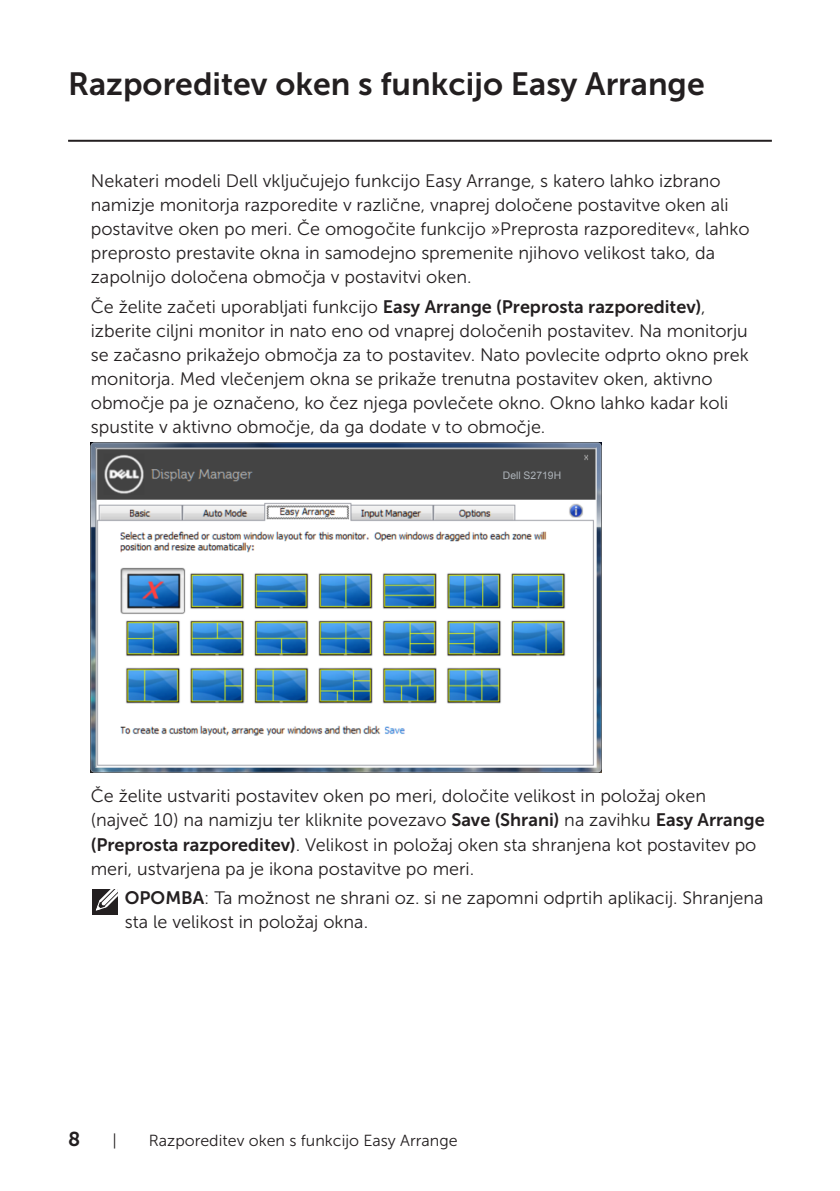
<style>
.page{position:relative;width:840px;height:1191px;background:#fff}
.page>*{position:absolute;margin:0;border:0;box-sizing:border-box;transform-origin:0 0}
.Head_1{font:32px "Museo Sans For Dell 700";color:#231f20}
.t1{font:20px "Museo Sans For Dell 700";color:#231f20}
.Paragraph{font:18px/24px "Museo Sans For Dell 300";color:#231f20}
.Note{font:18px/24px "Museo Sans For Dell 300";color:#231f20}
.t2{font:16px "Museo Sans For Dell 300";color:#231f20}
.t3{font:10.4px "Arial";color:#aeb4ba}
.s1{font-family:"Museo Sans For Dell 700"}
</style>
<div class="page">
<hr style="left:68px;top:140px;width:703px;height:2px;background:#231f20">
<img style="left:91px;top:442px;width:510px;height:331px">
<div style="left:500px;top:468px;width:89px;height:14px;background:#444"></div>
<div style="left:92px;top:889px;width:26px;height:25px;background:#231f20"></div>
<svg style="left:95px;top:889px;width:23px;height:22px"></svg>
<p class="Head_1" style="left:68px;top:66px;width:637px">Razporeditev oken s funkcijo Easy Arrange</p>
<p class="Paragraph" style="left:91px;top:169px;width:660px">Nekateri modeli Dell vključujejo funkcijo Easy Arrange, s katero lahko izbrano namizje monitorja razporedite v različne, vnaprej določene postavitve oken ali postavitve oken po meri. Če omogočite funkcijo »Preprosta razporeditev«, lahko preprosto prestavite okna in samodejno spremenite njihovo velikost tako, da zapolnijo določena območja v postavitvi oken.</p>
<p class="Paragraph" style="left:91px;top:295px;width:659px">Če želite začeti uporabljati funkcijo <span class="s1">Easy Arrange (Preprosta razporeditev)</span>, izberite ciljni monitor in nato eno od vnaprej določenih postavitev. Na monitorju se začasno prikažejo območja za to postavitev. Nato povlecite odprto okno prek monitorja. Med vlečenjem okna se prikaže trenutna postavitev oken, aktivno območje pa je označeno, ko čez njega povlečete okno. Okno lahko kadar koli spustite v aktivno območje, da ga dodate v to območje.</p>
<p class="t3" style="left:502px;top:468px;width:60px">Dell S2719H</p>
<p class="Paragraph" style="left:91px;top:784px;width:675px">Če želite ustvariti postavitev oken po meri, določite velikost in položaj oken (največ 10) na namizju ter kliknite povezavo <span class="s1">Save (Shrani)</span> na zavihku <span class="s1">Easy Arrange (Preprosta razporeditev)</span>. Velikost in položaj oken sta shranjena kot postavitev po meri, ustvarjena pa je ikona postavitve po meri.</p>
<p class="Note" style="left:125px;top:886px;width:640px"><span class="s1">OPOMBA</span>: Ta možnost ne shrani oz. si ne zapomni odprtih aplikacij. Shranjena sta le velikost in položaj okna.</p>
<p class="t1" style="left:68px;top:1127px;width:14px">8</p>
<p class="t2" style="left:112px;top:1131px;width:6px">|</p>
<p class="t2" style="left:149px;top:1131px;width:310px">Razporeditev oken s funkcijo Easy Arrange</p>
</div>
